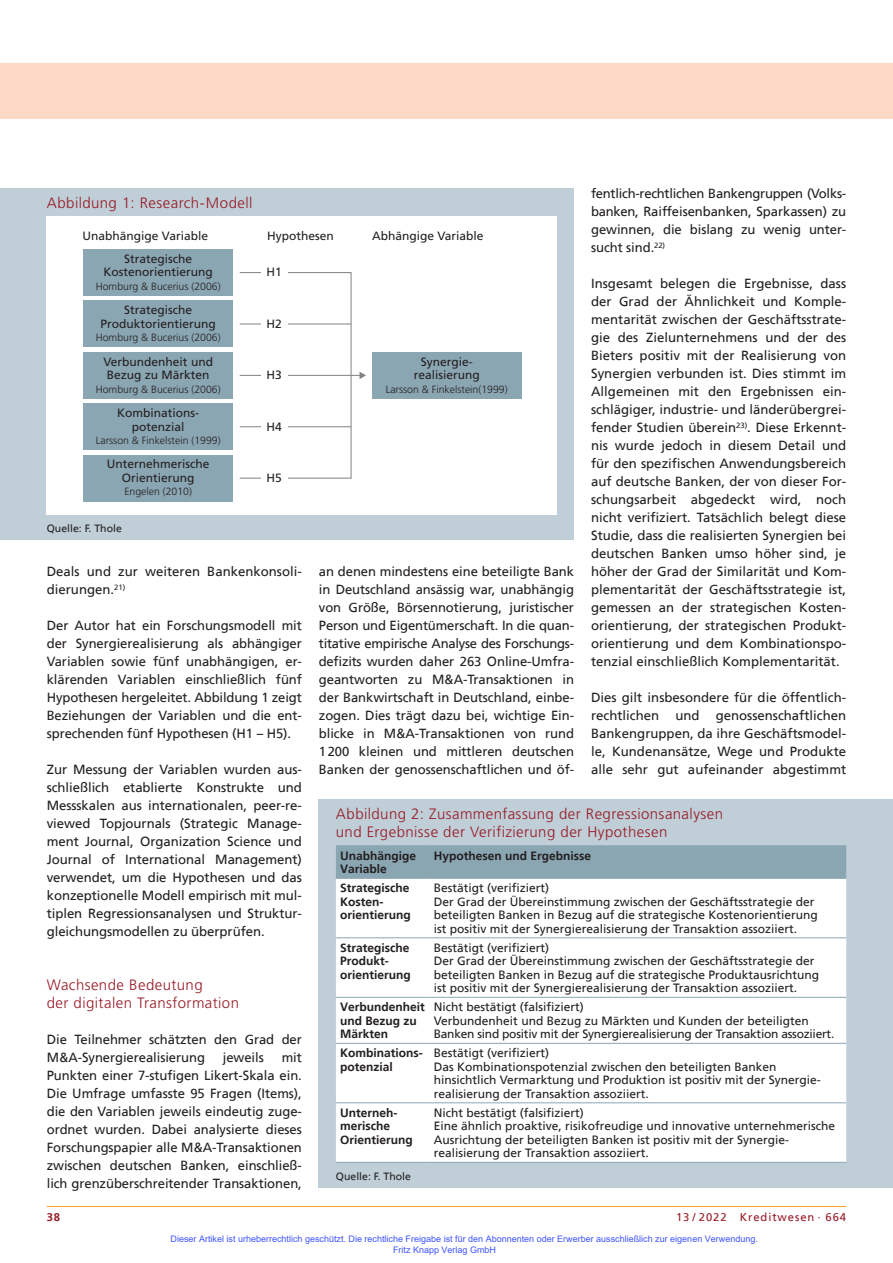
<style>
.page{position:relative;width:893px;height:1263px;background:#fff}
.page>*{position:absolute;margin:0;border:0;box-sizing:border-box;transform-origin:0 0}
.t1{font:300 15px/18px "Frutiger";letter-spacing:.03em;color:#981a26}
.t2{font:13.2px/18px "Frutiger";letter-spacing:-.005em;color:#231f20;text-align:justify}
.t3{font:12px/13.5px "Frutiger";color:#231f20}
.t4{font:700 12px/13.5px "Frutiger";color:#231f20}
.t5{font:11.25px "Frutiger";letter-spacing:.08em;color:#981a26}
.t6{font:700 11.25px "Frutiger";color:#981a26}
.t7{font:300 10.5px "Frutiger";color:#231f20}
.t8{font:10.5px "Frutiger";color:#231f20}
.t9{font:9px/10.8px "Arial";color:#4054ff}
</style>
<div class="page">
<hr style="left:47px;top:1206px;width:799px;height:1px;background:#f1a31e">
<div style="left:0;top:64px;width:893px;height:55px;background:#fcd9c7"></div>
<div style="left:319px;top:799px;width:574px;height:389px;background:#bfced7"></div>
<div style="left:336px;top:846px;width:510px;height:32px;background:#8ba6b3"></div>
<div style="left:336px;top:879px;width:510px;height:283px;background:#fff"></div>
<hr style="left:336px;top:845px;width:93px;height:1px;background:#8ba6b3">
<hr style="left:429px;top:845px;width:417px;height:1px;background:#8ba6b3">
<hr style="left:336px;top:878px;width:93px;height:1px;background:#8ba6b3">
<hr style="left:429px;top:878px;width:417px;height:1px;background:#8ba6b3">
<hr style="left:336px;top:937px;width:93px;height:1px;background:#8ba6b3">
<hr style="left:429px;top:937px;width:417px;height:1px;background:#8ba6b3">
<hr style="left:336px;top:997px;width:93px;height:1px;background:#8ba6b3">
<hr style="left:429px;top:997px;width:417px;height:1px;background:#8ba6b3">
<hr style="left:336px;top:1043px;width:93px;height:1px;background:#8ba6b3">
<hr style="left:429px;top:1043px;width:417px;height:1px;background:#8ba6b3">
<hr style="left:336px;top:1102px;width:93px;height:1px;background:#8ba6b3">
<hr style="left:429px;top:1102px;width:417px;height:1px;background:#8ba6b3">
<hr style="left:336px;top:1162px;width:93px;height:1px;background:#8ba6b3">
<hr style="left:429px;top:1162px;width:417px;height:1px;background:#8ba6b3">
<div style="left:0;top:188px;width:574px;height:352px;background:#bfced7"></div>
<div style="left:47px;top:216px;width:510px;height:299px;background:#fff"></div>
<svg style="left:239px;top:272px;width:113px;height:207px"></svg>
<hr style="left:240px;top:426px;width:111px;height:1px;background:#808285">
<hr style="left:240px;top:375px;width:121px;height:1px;background:#808285">
<svg style="left:360px;top:372px;width:6px;height:7px"></svg>
<hr style="left:240px;top:324px;width:111px;height:1px;background:#808285">
<div style="left:261px;top:263px;width:26px;height:224px;background:#fff"></div>
<div style="left:84px;top:249px;width:149px;height:47px;background:#8ba6b3"></div>
<div style="left:84px;top:301px;width:149px;height:46px;background:#8ba6b3"></div>
<div style="left:84px;top:403px;width:149px;height:47px;background:#8ba6b3"></div>
<div style="left:84px;top:455px;width:149px;height:46px;background:#8ba6b3"></div>
<div style="left:84px;top:352px;width:149px;height:47px;background:#8ba6b3"></div>
<div style="left:372px;top:352px;width:149px;height:47px;background:#8ba6b3"></div>
<p class="t2" style="left:591px;top:185px;width:257px">fentlich-rechtlichen Bankengruppen (Volks&shy;banken, Raiffeisenbanken, Sparkassen) zu gewinnen, die bislang zu wenig unter&shy;sucht sind.<sup>22)</sup></p>
<p class="t2" style="left:591px;top:275px;width:257px">Insgesamt belegen die Ergebnisse, dass der Grad der Ähnlichkeit und Komple&shy;mentarität zwischen der Geschäftsstrate&shy;gie des Zielunternehmens und der des Bieters positiv mit der Realisierung von Synergien verbunden ist. Dies stimmt im Allgemeinen mit den Ergebnissen ein&shy;schlägiger, industrie- und länderübergrei&shy;fender Studien überein<sup>23)</sup>. Diese Erkennt&shy;nis wurde jedoch in diesem Detail und für den spezifischen Anwendungsbereich auf deutsche Banken, der von dieser For&shy;schungsarbeit abgedeckt wird, noch nicht verifiziert. Tatsächlich belegt diese Studie, dass die realisierten Synergien bei deutschen Banken umso höher sind, je höher der Grad der Similarität und Kom&shy;plementarität der Geschäftsstrategie ist, gemessen an der strategischen Kosten&shy;orientierung, der strategischen Produkt&shy;orientierung und dem Kombinationspo&shy;tenzial einschließlich Komplementarität.</p>
<p class="t2" style="left:591px;top:689px;width:257px">Dies gilt insbesondere für die öffentlich&shy;rechtlichen und genossenschaftlichen Bankengruppen, da ihre Geschäftsmodel&shy;le, Kundenansätze, Wege und Produkte alle sehr gut aufeinander abgestimmt</p>
<p class="t1" style="left:47px;top:194px;width:207px">Abbildung 1: Research-Modell</p>
<p class="t3" style="left:124px;top:224px;width:85px;line-height:23.2px;text-indent:-42px">Unabhängige Variable<br>Strategische</p>
<p class="t3" style="left:104px;top:265px;width:111px">Kostenorientierung</p>
<p class="t7" style="left:96px;top:280px;width:126px">Homburg &amp; Bucerius (2006)</p>
<p class="t3" style="left:372px;top:229px;width:113px">Abhängige Variable</p>
<p class="t3" style="left:267px;top:229px;width:68px">Hypothesen</p>
<p class="t3" style="left:266px;top:265px;width:17px">H1</p>
<p class="t3" style="left:101px;top:303px;width:117px;text-align:center">Strategische<br>Produktorientierung</p>
<p class="t7" style="left:96px;top:332px;width:126px">Homburg &amp; Bucerius (2006)</p>
<p class="t3" style="left:266px;top:317px;width:17px">H2</p>
<p class="t3" style="left:103px;top:355px;width:111px">Verbundenheit und<br>Bezug zu Märkten</p>
<p class="t7" style="left:96px;top:383px;width:126px">Homburg &amp; Bucerius (2006)</p>
<p class="t3" style="left:414px;top:355px;width:68px;text-align:center">Synergie&shy;realisierung</p>
<p class="t7" style="left:386px;top:383px;width:123px">Larsson &amp; Finkelstein(1999)</p>
<p class="t3" style="left:266px;top:368px;width:17px">H3</p>
<p class="t3" style="left:117px;top:406px;width:84px;text-align:center">Kombinations&shy;potenzial</p>
<p class="t7" style="left:96px;top:434px;width:126px">Larsson &amp; Finkelstein (1999)</p>
<p class="t3" style="left:266px;top:419px;width:17px">H4</p>
<p class="t3" style="left:107px;top:457px;width:104px;text-align:center">Unternehmerische<br>Orientierung</p>
<p class="t7" style="left:124px;top:486px;width:69px">Engelen (2010)</p>
<p class="t3" style="left:266px;top:471px;width:17px">H5</p>
<p class="t8" style="left:47px;top:523px;width:77px">Quelle: F. Thole</p>
<p class="t2" style="left:319px;top:563px;width:257px">an denen mindestens eine beteiligte Bank in Deutschland ansässig war, unabhängig von Größe, Börsennotierung, juristischer Person und Eigentümerschaft. In die quan&shy;titative empirische Analyse des Forschungs&shy;defizits wurden daher 263 Online-Umfra&shy;geantworten zu M&amp;A-Transaktionen in der Bankwirtschaft in Deutschland, einbe&shy;zogen. Dies trägt dazu bei, wichtige Ein&shy;blicke in M&amp;A-Transaktionen von rund 1200 kleinen und mittleren deutschen Banken der genossenschaftlichen und öf-</p>
<p class="t2" style="left:47px;top:563px;width:257px">Deals und zur weiteren Bankenkonsoli&shy;dierungen.<sup>21)</sup></p>
<p class="t2" style="left:47px;top:617px;width:257px">Der Autor hat ein Forschungsmodell mit der Synergierealisierung als abhängiger Variablen sowie fünf unabhängigen, er&shy;klärenden Variablen einschließlich fünf Hypothesen hergeleitet. Abbildung 1 zeigt Beziehungen der Variablen und die ent&shy;sprechenden fünf Hypothesen (H1 – H5).</p>
<p class="t2" style="left:47px;top:761px;width:257px">Zur Messung der Variablen wurden aus&shy;schließlich etablierte Konstrukte und Messskalen aus internationalen, peer-re&shy;viewed Topjournals (Strategic Manage&shy;ment Journal, Organization Science und Journal of International Management) verwendet, um die Hypothesen und das konzeptionelle Modell empirisch mit mul&shy;tiplen Regressionsanalysen und Struktur&shy;gleichungsmodellen zu überprüfen.</p>
<p class="t1" style="left:47px;top:976px;width:194px">Wachsende Bedeutung<br>der digitalen Transformation</p>
<p class="t2" style="left:47px;top:1031px;width:257px">Die Teilnehmer schätzten den Grad der<br>M&amp;A-Synergierealisierung</p>
<p class="t1" style="left:336px;top:805px;width:389px">Abbildung 2: Zusammenfassung der Regressionsanalysen und Ergebnisse der Verifizierung der Hypothesen</p>
<p class="t4" style="left:340px;top:850px;width:78px">Unabhängige<br>Variable</p>
<p class="t4" style="left:434px;top:850px;width:159px">Hypothesen und Ergebnisse</p>
<p class="t4" style="left:340px;top:882px;width:72px">Strategische<br>Kosten&shy;orientierung</p>
<p class="t3" style="left:434px;top:882px;width:386px">Bestätigt (verifiziert)<br>Der Grad der Übereinstimmung zwischen der Geschäftsstrategie der beteiligten Banken in Bezug auf die strategische Kostenorientierung ist positiv mit der Synergierealisierung der Transaktion assoziiert.</p>
<p class="t4" style="left:340px;top:942px;width:72px">Strategische<br>Produkt&shy;orientierung</p>
<p class="t3" style="left:434px;top:941px;width:387px">Bestätigt (verifiziert)<br>Der Grad der Übereinstimmung zwischen der Geschäftsstrategie der beteiligten Banken in Bezug auf die strategische Produktausrichtung ist positiv mit der Synergierealisierung der Transaktion assoziiert.</p>
<p class="t4" style="left:340px;top:1001px;width:86px">Verbundenheit und Bezug zu<br>Märkten</p>
<p class="t3" style="left:434px;top:1001px;width:402px">Nicht bestätigt (falsifiziert)<br>Verbundenheit und Bezug zu Märkten und Kunden der beteiligten<br>Banken sind positiv mit der Synergierealisierung der Transaktion assoziiert.</p>
<p class="t4" style="left:340px;top:1047px;width:84px">Kombinations&shy;potenzial</p>
<p class="t3" style="left:434px;top:1047px;width:388px">Bestätigt (verifiziert)<br>Das Kombinationspotenzial zwischen den beteiligten Banken hinsichtlich Vermarktung und Produktion ist positiv mit der Synergie&shy;realisierung der Transaktion assoziiert.</p>
<p class="t4" style="left:340px;top:1107px;width:74px">Unterneh&shy;merische<br>Orientierung</p>
<p class="t3" style="left:434px;top:1106px;width:403px">Nicht bestätigt (falsifiziert)<br>Eine ähnlich proaktive, risikofreudige und innovative unternehmerische Ausrichtung der beteiligten Banken ist positiv mit der Synergie&shy;realisierung der Transaktion assoziiert.</p>
<p class="t2" style="left:223px;top:1049px;width:43px">jeweils</p>
<p class="t2" style="left:47px;top:1049px;width:257px;text-indent:235px">mit Punkten einer 7-stufigen Likert-Skala ein.<br>Die Umfrage umfasste 95 Fragen (Items), die den Variablen jeweils eindeutig zuge&shy;ordnet wurden. Dabei analysierte dieses Forschungspapier alle M&amp;A-Transaktionen zwischen deutschen Banken, einschließ&shy;lich grenzüberschreitender Transaktionen,</p>
<p class="t8" style="left:336px;top:1171px;width:77px">Quelle: F. Thole</p>
<p class="t6" style="left:47px;top:1211px;width:15px">38</p>
<p class="t5" style="left:676px;top:1211px;width:172px">13 / 2022 Kreditwesen · 664</p>
<p class="t9" style="left:393px;top:1233px;width:366px;text-indent:-223px">Dieser Artikel ist urheberrechtlich geschützt. Die rechtliche Freigabe ist für den Abonnenten oder Erwerber ausschließlich zur eigenen Verwendung.<br>Fritz Knapp Verlag GmbH</p>
</div>
